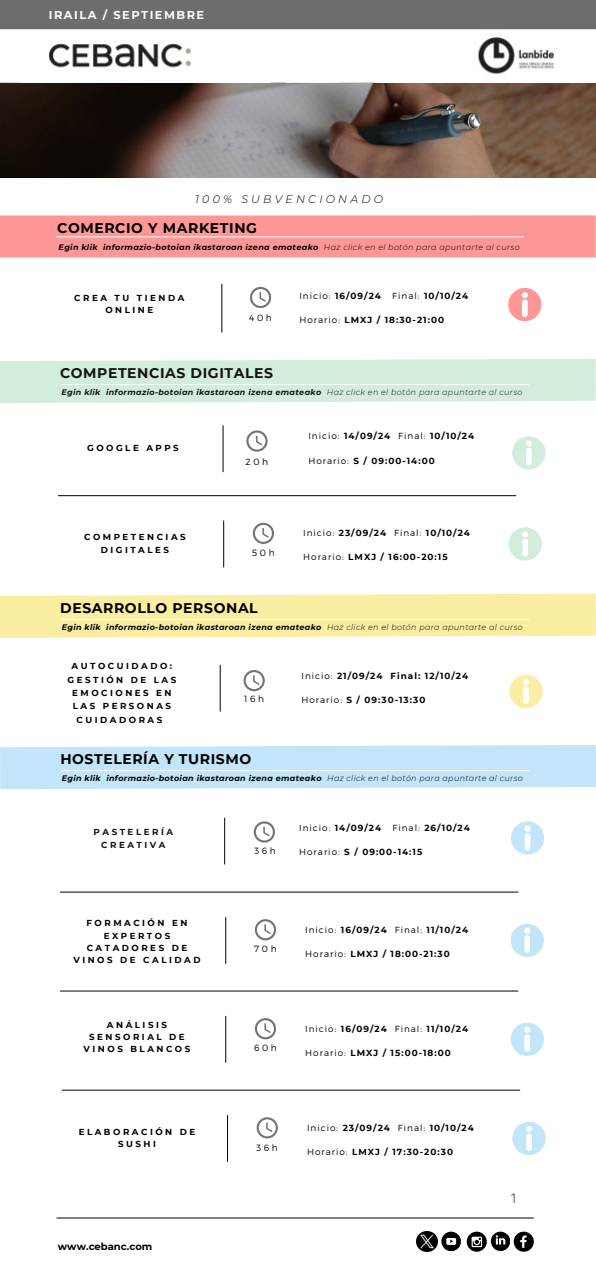
<style>
.page{position:relative;width:596px;height:1262px;background:#fff}
.page>*{position:absolute;margin:0;border:0;box-sizing:border-box;transform-origin:0 0}
.t1{font:700 14px "Montserrat";letter-spacing:.04em;color:#000}
.t2{font:700 14px "Montserrat";letter-spacing:.04em;color:#161310}
.t3{font:300 13.3px "Open Sans";color:#000}
.t4{font:700 11.4px "Montserrat";letter-spacing:.13em;color:#fdfdfd}
.t5{font:italic 300 11px "Montserrat";letter-spacing:.29em;color:#000}
.t6{font:700 10px "Montserrat";color:#000}
.t7{font:300 9px "Montserrat";letter-spacing:.29em;color:#000}
.t8{font:700 8.8px "Montserrat";letter-spacing:.115em;color:#000}
.t9{font:300 8.8px "Montserrat";letter-spacing:.115em;color:#000}
.t10{font:700 8.7px/12.3px "Montserrat";letter-spacing:.29em;color:#000;text-align:center}
.t11{font:700 8.7px/13.4px "Montserrat";letter-spacing:.29em;color:#161310;text-align:center}
.t12{font:italic 700 8px "Montserrat";letter-spacing:.04em;color:#000}
.t13{font:italic 700 8px "Montserrat";letter-spacing:.04em;color:#161310}
.s1{font-weight:300}
.s2{font-weight:700}
</style>
<div class="page">
<svg style="left:466px;top:1231px;width:20px;height:20px"></svg>
<svg style="left:471px;top:1236px;width:11px;height:11px"></svg>
<img style="left:417px;top:1231px;width:20px;height:20px">
<svg style="left:441px;top:1231px;width:19px;height:19px"></svg>
<svg style="left:444px;top:1234px;width:17px;height:17px"></svg>
<hr style="left:57px;top:1217px;width:476px;height:1px;background:#000">
<svg style="left:490px;top:1231px;width:20px;height:19px"></svg>
<svg style="left:493px;top:1231px;width:40px;height:20px"></svg>
<div style="left:0;top:215px;width:595px;height:42px;background:#ff9797"></div>
<hr style="left:56px;top:236px;width:467px;height:1px;background:#fdfdfd">
<svg style="left:250px;top:287px;width:21px;height:21px"></svg>
<hr style="left:221px;top:284px;width:1px;height:48px;background:#000">
<svg style="left:508px;top:288px;width:33px;height:33px"></svg>
<svg style="left:246px;top:430px;width:21px;height:21px"></svg>
<hr style="left:222px;top:425px;width:1px;height:47px;background:#000">
<svg style="left:512px;top:436px;width:33px;height:33px"></svg>
<div style="left:0;top:359px;width:596px;height:44px;background:#d2eddc"></div>
<hr style="left:61px;top:384px;width:467px;height:1px;background:#fdfdfd">
<hr style="left:58px;top:495px;width:457px;height:1px;background:#000">
<hr style="left:60px;top:891px;width:458px;height:1px;background:#000">
<hr style="left:60px;top:990px;width:458px;height:1px;background:#000">
<hr style="left:62px;top:1089px;width:457px;height:1px;background:#000">
<svg style="left:253px;top:523px;width:21px;height:21px"></svg>
<svg style="left:255px;top:919px;width:21px;height:21px"></svg>
<svg style="left:255px;top:1018px;width:21px;height:21px"></svg>
<svg style="left:256px;top:1117px;width:21px;height:21px"></svg>
<hr style="left:223px;top:521px;width:1px;height:46px;background:#000">
<hr style="left:225px;top:917px;width:1px;height:46px;background:#000">
<hr style="left:225px;top:1016px;width:1px;height:46px;background:#000">
<hr style="left:227px;top:1115px;width:1px;height:46px;background:#000">
<svg style="left:508px;top:527px;width:33px;height:33px"></svg>
<svg style="left:510px;top:923px;width:33px;height:33px"></svg>
<svg style="left:510px;top:1022px;width:33px;height:33px"></svg>
<svg style="left:512px;top:1121px;width:33px;height:33px"></svg>
<svg style="left:243px;top:670px;width:21px;height:21px"></svg>
<hr style="left:220px;top:665px;width:1px;height:46px;background:#000">
<svg style="left:509px;top:675px;width:33px;height:33px"></svg>
<svg style="left:0;top:593px;width:596px;height:45px"></svg>
<hr style="left:61px;top:619px;width:468px;height:1px;background:#fdfdfd">
<svg style="left:0;top:745px;width:596px;height:45px"></svg>
<hr style="left:62px;top:770px;width:467px;height:1px;background:#fdfdfd">
<svg style="left:254px;top:821px;width:21px;height:21px"></svg>
<hr style="left:224px;top:818px;width:1px;height:46px;background:#000">
<svg style="left:511px;top:821px;width:33px;height:33px"></svg>
<img style="left:0;top:0;width:596px;height:178px">
<img style="left:0;top:83px;width:595px;height:94px">
<p class="t4" style="left:49px;top:8px;width:157px">IRAILA / SEPTIEMBRE</p>
<h1 class="t5" style="left:195px;top:192px;width:189px">100% SUBVENCIONADO</h1>
<h5 class="t1" style="left:57px;top:219px;width:201px">COMERCIO Y MARKETING</h5>
<p class="t12" style="left:59px;top:242px;width:462px">Egin klik informazio-botoian ikastaroan izena emateako <span class="s1">Haz click en el botón para apuntarte al curso</span></p>
<p class="t10" style="left:74px;top:292px;width:112px">CREA TU TIENDA<br>ONLINE</p>
<p class="t7" style="left:249px;top:312px;width:24px">40h</p>
<p class="t8" style="left:299px;top:290px;width:83px"><span class="s1">Inicio:</span> 16/09/24</p>
<p class="t8" style="left:392px;top:290px;width:77px"><span class="s1">Final:</span> 10/10/24</p>
<h2 class="t8" style="left:299px;top:314px;width:146px"><span class="s1">Horario:</span> LMXJ / 18:30-21:00</h2>
<p class="t2" style="left:60px;top:364px;width:214px">COMPETENCIAS DIGITALES</p>
<p class="t13" style="left:61px;top:387px;width:462px">Egin klik informazio-botoian ikastaroan izena emateako <span class="s1">Haz click en el botón para apuntarte al curso</span></p>
<p class="t10" style="left:87px;top:441px;width:93px">GOOGLE APPS</p>
<h1 class="t10" style="left:84px;top:531px;width:103px">COMPETENCIAS<br>DIGITALES</h1>
<h6 class="t9" style="left:308px;top:430px;width:119px">Inicio: <span class="s2">14/09/24</span> Final:</h6>
<p class="t8" style="left:430px;top:431px;width:46px">10/10/24</p>
<h5 class="t7" style="left:245px;top:456px;width:24px">20h</h5>
<p class="t8" style="left:308px;top:455px;width:128px"><span class="s1">Horario:</span> S / 09:00-14:00</p>
<h5 class="t7" style="left:252px;top:547px;width:24px">50h</h5>
<p class="t9" style="left:303px;top:527px;width:120px">Inicio: <span class="s2">23/09/24</span> Final:</p>
<p class="t8" style="left:426px;top:527px;width:46px">10/10/24</p>
<p class="t8" style="left:303px;top:552px;width:146px"><span class="s1">Horario:</span> LMXJ / 16:00-20:15</p>
<p class="t1" style="left:60px;top:599px;width:199px">DESARROLLO PERSONAL</p>
<h5 class="t12" style="left:62px;top:622px;width:462px">Egin klik informazio-botoian ikastaroan izena emateako <span class="s1">Haz click en el botón para apuntarte al curso</span></h5>
<h1 class="t10" style="left:68px;top:659px;width:110px;line-height:13.4px">AUTOCUIDADO:<br>GESTIÓN DE LAS<br>EMOCIONES EN<br>LAS PERSONAS<br>CUIDADORAS</h1>
<p class="t8" style="left:301px;top:670px;width:168px"><span class="s1">Inicio:</span> 21/09/24 Final: 12/10/24</p>
<p class="t7" style="left:244px;top:693px;width:22px">16h</p>
<h6 class="t8" style="left:301px;top:694px;width:125px"><span class="s1">Horario:</span> S / 09:30-13:30</h6>
<h6 class="t1" style="left:60px;top:750px;width:192px">HOSTELERÍA Y TURISMO</h6>
<p class="t12" style="left:62px;top:773px;width:462px">Egin klik informazio-botoian ikastaroan izena emateako <span class="s1">Haz click en el botón para apuntarte al curso</span></p>
<h5 class="t11" style="left:94px;top:825px;width:81px">PASTELERÍA<br>CREATIVA</h5>
<p class="t10" style="left:73px;top:917px;width:129px">FORMACIÓN EN<br>EXPERTOS<br>CATADORES DE<br>VINOS DE CALIDAD</p>
<h6 class="t10" style="left:84px;top:1018px;width:108px">ANÁLISIS<br>SENSORIAL DE<br>VINOS BLANCOS</h6>
<p class="t10" style="left:79px;top:1125px;width:118px">ELABORACIÓN DE<br>SUSHI</p>
<h6 class="t6" style="left:58px;top:1240px;width:96px">www.cebanc.com</h6>
<p class="t7" style="left:254px;top:845px;width:23px">36h</p>
<p class="t8" style="left:299px;top:822px;width:83px"><span class="s1">Inicio:</span> 14/09/24</p>
<p class="t8" style="left:392px;top:822px;width:79px"><span class="s1">Final:</span> 26/10/24</p>
<p class="t8" style="left:299px;top:846px;width:124px"><span class="s1">Horario:</span> S / 09:00-14:15</p>
<p class="t7" style="left:254px;top:943px;width:24px">70h</p>
<p class="t7" style="left:254px;top:1042px;width:24px">60h</p>
<p class="t7" style="left:256px;top:1141px;width:23px">36h</p>
<h6 class="t9" style="left:305px;top:923px;width:118px">Inicio: <span class="s2">16/09/24</span> Final:</h6>
<p class="t8" style="left:426px;top:924px;width:43px">11/10/24</p>
<p class="t8" style="left:305px;top:948px;width:146px"><span class="s1">Horario:</span> LMXJ / 18:00-21:30</p>
<h5 class="t9" style="left:305px;top:1022px;width:118px">Inicio: <span class="s2">16/09/24</span> Final:</h5>
<p class="t8" style="left:426px;top:1023px;width:43px">11/10/24</p>
<p class="t8" style="left:305px;top:1047px;width:147px"><span class="s1">Horario:</span> LMXJ / 15:00-18:00</p>
<p class="t9" style="left:307px;top:1121px;width:120px">Inicio: <span class="s2">23/09/24</span> Final:</p>
<p class="t8" style="left:429px;top:1122px;width:46px">10/10/24</p>
<p class="t8" style="left:307px;top:1146px;width:147px"><span class="s1">Horario:</span> LMXJ / 17:30-20:30</p>
<p class="t3" style="left:510px;top:1188px;width:9px">1</p>
</div>
